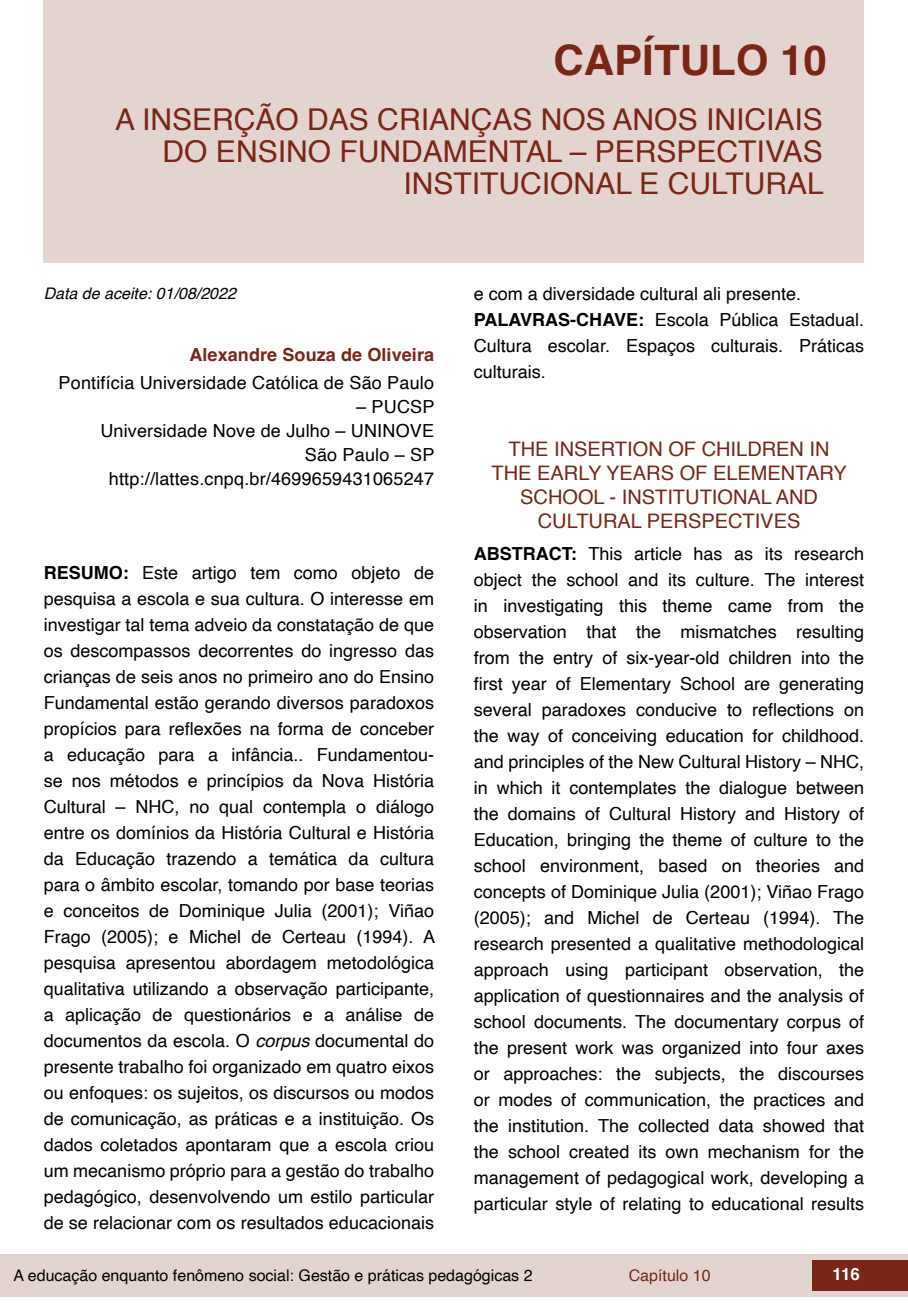
<style>
.page{position:relative;width:908px;height:1304px;background:#fff}
.page>*{position:absolute;margin:0;border:0;box-sizing:border-box;transform-origin:0 0}
.t1{font:700 42px "Helvetica";color:#7a2616}
.t2{font:30px/32px "Helvetica";color:#7a2616;text-align:right}
.t3{font:20px/24px "Helvetica";color:#7a2616;text-align:center}
.t4{font:18px/26px "Helvetica";color:#000;text-align:justify}
.t5{font:700 18px "Helvetica";letter-spacing:.005em;color:#7a2616}
.t6{font:700 16.8px "Helvetica";color:#fff}
.t7{font:16px "Helvetica";color:#000}
.t8{font:italic 16px "Helvetica";color:#000}
.t9{font:16px "Helvetica";color:#7a2616}
.s1{font-weight:700}
.s2{font-style:italic}
</style>
<div class="page">
<div style="left:0;top:1254px;width:906px;height:43px;background:#e4d4d0"></div>
<div style="left:812px;top:1261px;width:95px;height:30px;background:#7a2616"></div>
<div style="left:44px;top:0;width:819px;height:263px;background:#e4d4d0"></div>
<h1 class="t1" style="left:553px;top:35px;width:275px">CAPÍTULO 10</h1>
<h2 class="t2" style="left:115px;top:104px;width:709px">A INSERÇÃO DAS CRIANÇAS NOS ANOS INICIAIS<br>DO ENSINO FUNDAMENTAL – PERSPECTIVAS<br>INSTITUCIONAL E CULTURAL</h2>
<p class="t8" style="left:44px;top:280px;width:194px">Data de aceite: 01/08/2022</p>
<p class="t5" style="left:189px;top:344px;width:246px">Alexandre Souza de Oliveira</p>
<p class="t4" style="left:59px;top:370px;width:377px">Pontifícia Universidade Católica de São Paulo</p>
<p class="t4" style="left:100px;top:395px;width:335px;line-height:24px;text-align:right">– PUCSP<br>Universidade Nove de Julho – UNINOVE<br>São Paulo – SP http://lattes.cnpq.br/4699659431065247</p>
<p class="t4" style="left:44px;top:560px;width:393px"><span class="s1">RESUMO:</span> Este artigo tem como objeto de pesquisa a escola e sua cultura. O interesse em investigar tal tema adveio da constatação de que os descompassos decorrentes do ingresso das crianças de seis anos no primeiro ano do Ensino Fundamental estão gerando diversos paradoxos propícios para reflexões na forma de conceber a educação para a infância.. Fundamentou&shy;se nos métodos e princípios da Nova História Cultural – NHC, no qual contempla o diálogo entre os domínios da História Cultural e História da Educação trazendo a temática da cultura para o âmbito escolar, tomando por base teorias e conceitos de Dominique Julia (2001); Viñao Frago (2005); e Michel de Certeau (1994). A pesquisa apresentou abordagem metodológica qualitativa utilizando a observação participante, a aplicação de questionários e a análise de documentos da escola. O <span class="s2">corpus</span> documental do presente trabalho foi organizado em quatro eixos ou enfoques: os sujeitos, os discursos ou modos de comunicação, as práticas e a instituição. Os dados coletados apontaram que a escola criou um mecanismo próprio para a gestão do trabalho pedagógico, desenvolvendo um estilo particular de se relacionar com os resultados educacionais</p>
<p class="t4" style="left:473px;top:281px;width:392px;text-align:left">e com a diversidade cultural ali presente.<br><span class="s1">PALAVRAS-CHAVE:</span> Escola Pública Estadual.<br>Cultura escolar. Espaços culturais. Práticas culturais.</p>
<p class="t3" style="left:491px;top:438px;width:356px">THE INSERTION OF CHILDREN IN<br>THE EARLY YEARS OF ELEMENTARY<br>SCHOOL - INSTITUTIONAL AND<br>CULTURAL PERSPECTIVES</p>
<p class="t4" style="left:473px;top:541px;width:392px"><span class="s1">ABSTRACT:</span> This article has as its research object the school and its culture. The interest in investigating this theme came from the observation that the mismatches resulting from the entry of six-year-old children into the first year of Elementary School are generating several paradoxes conducive to reflections on the way of conceiving education for childhood. and principles of the New Cultural History – NHC, in which it contemplates the dialogue between the domains of Cultural History and History of Education, bringing the theme of culture to the school environment, based on theories and concepts of Dominique Julia (2001); Viñao Frago (2005); and Michel de Certeau (1994). The research presented a qualitative methodological approach using participant observation, the application of questionnaires and the analysis of school documents. The documentary corpus of the present work was organized into four axes or approaches: the subjects, the discourses or modes of communication, the practices and the institution. The collected data showed that the school created its own mechanism for the management of pedagogical work, developing a particular style of relating to educational results</p>
<p class="t7" style="left:14px;top:1263px;width:520px">A educação enquanto fenômeno social: Gestão e práticas pedagógicas 2</p>
<p class="t9" style="left:628px;top:1263px;width:83px">Capítulo 10</p>
<p class="t6" style="left:832px;top:1264px;width:29px">116</p>
</div>
